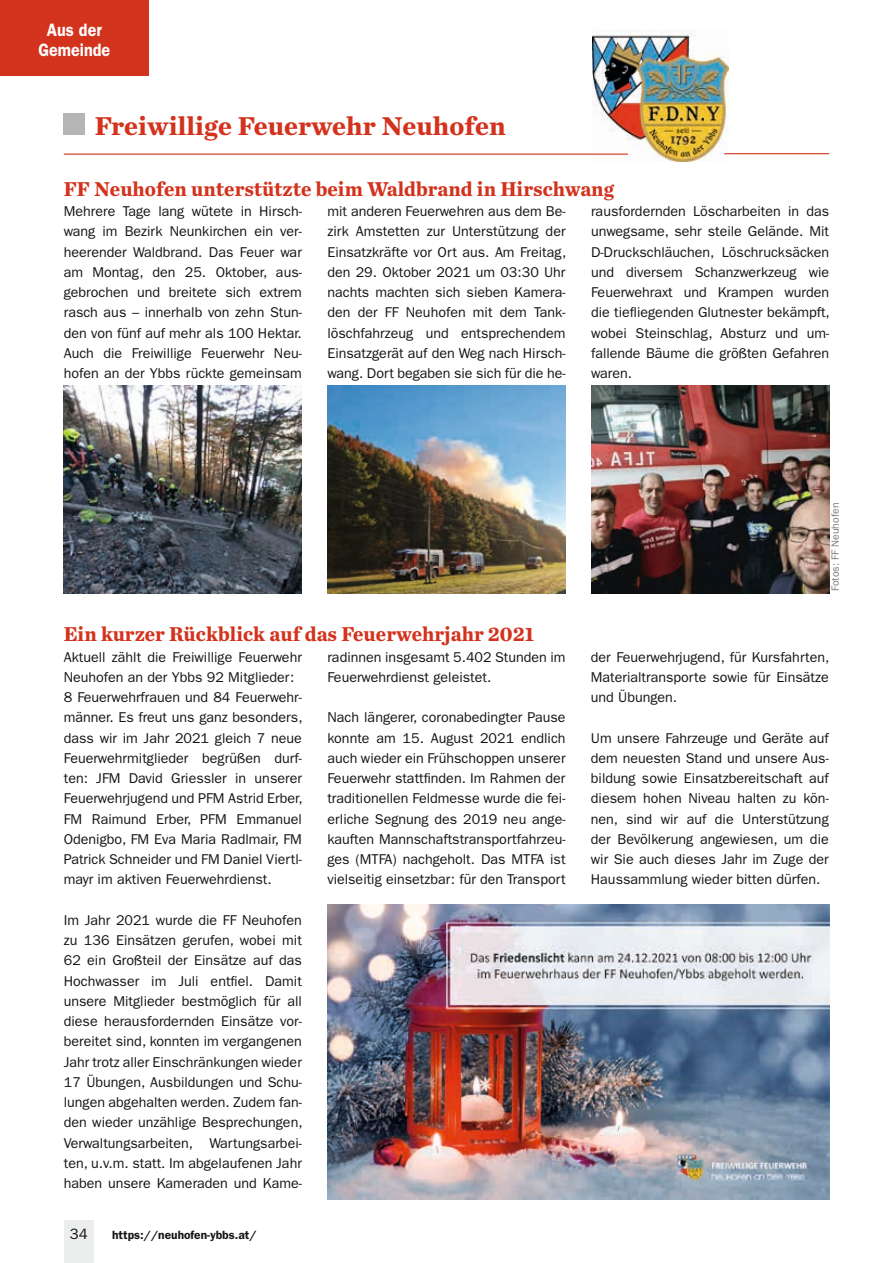
<style>
.page{position:relative;width:893px;height:1263px;background:#fff}
.page>*{position:absolute;margin:0;border:0;box-sizing:border-box;transform-origin:0 0}
.t1{font:700 27px "Chronicle Text G1";color:#d3321c}
.t2{font:700 21px "Chronicle Text G1";color:#d3321c;scale:.96 1}
.t3{font:600 18px/19.5px "ITC Franklin Gothic Std";color:#fff;text-align:center;scale:.9 1}
.t4{font:15px "ITC Franklin Gothic Std";color:#131413}
.t5{font:14.25px/20.2px "ITC Franklin Gothic Std";color:#131413;text-align:justify}
.t6{font:600 12px "ITC Franklin Gothic Std";color:#131413}
.t7{font:10.5px "ITC Franklin Gothic Std";color:#757c80}
</style>
<div class="page">
<div style="left:64px;top:1220px;width:30px;height:43px;background:#eceded"></div>
<div style="left:0;top:0;width:149px;height:75px;background:#d3321c"></div>
<div style="left:64px;top:113px;width:21px;height:22px;background:#b5b5b6"></div>
<img style="left:592px;top:29px;width:136px;height:133px">
<hr style="left:724px;top:153px;width:105px;height:1px;background:#d3321c">
<hr style="left:64px;top:154px;width:564px;height:1px;background:#d3321c">
<img style="left:64px;top:386px;width:238px;height:207px">
<img style="left:327px;top:386px;width:239px;height:207px">
<img style="left:591px;top:386px;width:238px;height:208px">
<img style="left:327px;top:904px;width:502px;height:295px">
<p class="t3" style="left:38px;top:20px;width:81px">Aus der<br>Gemeinde</p>
<h1 class="t1" style="left:95px;top:104px;width:412px">Freiwillige Feuerwehr Neuhofen</h1>
<h2 class="t2" style="left:64px;top:172px;width:575px">FF Neuhofen unterstützte beim Waldbrand in Hirschwang</h2>
<p class="t5" style="left:64px;top:201px;width:240px">Mehrere Tage lang wütete in Hirsch&shy;wang im Bezirk Neunkirchen ein ver&shy;heerender Waldbrand. Das Feuer war am Montag, den 25. Oktober, aus&shy;gebrochen und breitete sich extrem rasch aus – innerhalb von zehn Stun&shy;den von fünf auf mehr als 100 Hektar.<br>Auch die Freiwillige Feuerwehr Neu&shy;hofen an der Ybbs rückte gemeinsam</p>
<p class="t5" style="left:327px;top:201px;width:240px">mit anderen Feuerwehren aus dem Be&shy;zirk Amstetten zur Unterstützung der Einsatzkräfte vor Ort aus. Am Freitag, den 29. Oktober 2021 um 03:30 Uhr nachts machten sich sieben Kamera&shy;den der FF Neuhofen mit dem Tank&shy;löschfahrzeug und entsprechendem Einsatzgerät auf den Weg nach Hirsch&shy;wang. Dort begaben sie sich für die he-</p>
<p class="t5" style="left:591px;top:201px;width:240px">rausfordernden Löscharbeiten in das unwegsame, sehr steile Gelände. Mit D-Druckschläuchen, Löschrucksäcken und diversem Schanzwerkzeug wie Feuerwehraxt und Krampen wurden die tiefliegenden Glutnester bekämpft, wobei Steinschlag, Absturz und um&shy;fallende Bäume die größten Gefahren waren.</p>
<h2 class="t2" style="left:64px;top:617px;width:491px">Ein kurzer Rückblick auf das Feuerwehrjahr 2021</h2>
<p class="t5" style="left:64px;top:647px;width:240px;text-align:left">Aktuell zählt die Freiwillige Feuerwehr Neuhofen an der Ybbs 92 Mitglieder:<br>8 Feuerwehrfrauen und 84 Feuerwehr&shy;männer. Es freut uns ganz besonders, dass wir im Jahr 2021 gleich 7 neue Feuerwehrmitglieder begrüßen durf&shy;ten: JFM David Griessler in unserer Feuerwehrjugend und PFM Astrid Erber, FM Raimund Erber, PFM Emmanuel Odenigbo, FM Eva Maria Radlmair, FM Patrick Schneider und FM Daniel Viertl&shy;mayr im aktiven Feuerwehrdienst.</p>
<p class="t5" style="left:64px;top:910px;width:240px">Im Jahr 2021 wurde die FF Neuhofen zu 136 Einsätzen gerufen, wobei mit 62 ein Großteil der Einsätze auf das Hochwasser im Juli entfiel. Damit unsere Mitglieder bestmöglich für all diese herausfordernden Einsätze vor&shy;bereitet sind, konnten im vergangenen Jahr trotz aller Einschränkungen wieder 17 Übungen, Ausbildungen und Schu&shy;lungen abgehalten werden. Zudem fan&shy;den wieder unzählige Besprechungen, Verwaltungsarbeiten, Wartungsarbei&shy;ten, u.v.m. statt. Im abgelaufenen Jahr haben unsere Kameraden und Kame-</p>
<p class="t5" style="left:327px;top:647px;width:240px">radinnen insgesamt 5.402 Stunden im<br>Feuerwehrdienst geleistet.</p>
<p class="t5" style="left:327px;top:707px;width:240px">Nach längerer, coronabedingter Pause konnte am 15. August 2021 endlich auch wieder ein Frühschoppen unserer Feuerwehr stattfinden. Im Rahmen der traditionellen Feldmesse wurde die fei&shy;erliche Segnung des 2019 neu ange&shy;kauften Mannschaftstransportfahrzeu&shy;ges (MTFA) nachgeholt. Das MTFA ist vielseitig einsetzbar: für den Transport</p>
<p class="t4" style="left:70px;top:1226px;width:19px">34</p>
<p class="t6" style="left:112px;top:1228px;width:146px">https://neuhofen-ybbs.at/</p>
<p class="t7" style="left:829px;top:591px;width:90px;rotate:-90deg">Fotos: FF Neuhofen</p>
<p class="t5" style="left:591px;top:647px;width:240px">der Feuerwehrjugend, für Kursfahrten, Materialtransporte sowie für Einsätze und Übungen.</p>
<p class="t5" style="left:591px;top:728px;width:239px">Um unsere Fahrzeuge und Geräte auf dem neuesten Stand und unsere Aus&shy;bildung sowie Einsatzbereitschaft auf diesem hohen Niveau halten zu kön&shy;nen, sind wir auf die Unterstützung der Bevölkerung angewiesen, um die wir Sie auch dieses Jahr im Zuge der Haussammlung wieder bitten dürfen.</p>
</div>
